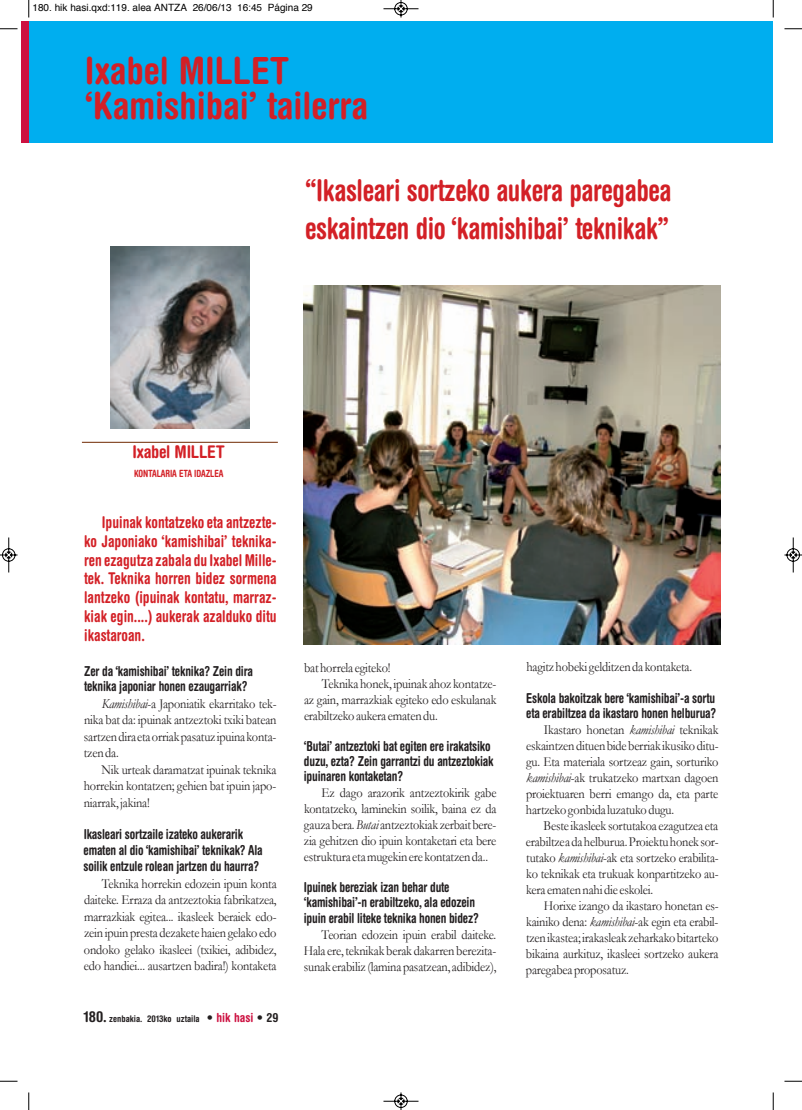
<style>
.page{position:relative;width:802px;height:1110px;background:#fff}
.page>*{position:absolute;margin:0;border:0;box-sizing:border-box;transform-origin:0 0}
.t1{font:700 condensed 37.5px/35px "Helvetica Rounded";color:#d32026}
.t2{font:700 condensed 30px/37.5px "Helvetica Rounded";letter-spacing:-.015em;color:#d32026;scale:.9 1}
.t3{font:700 condensed 17.5px "Helvetica Rounded";letter-spacing:-.015em;color:#d32026}
.t4{font:700 condensed 16.25px/18.8px "Helvetica Rounded";color:#d32026;text-align:justify;scale:.9 1}
.t5{font:13.75px/16px "Garamond";letter-spacing:-.015em;color:#231f20;text-align:justify;scale:.9 1}
.t6{font:700 condensed 13.75px/15.4px "Helvetica Rounded";letter-spacing:-.015em;color:#231f20;scale:.9 1}
.t7{font:10px "Helvetica";color:#000}
.t8{font:700 condensed 10px "Helvetica Rounded";letter-spacing:-.015em;color:#d32026;scale:.9 1}
.t9{font:700 condensed 9.25px "Helvetica Rounded";color:#231f20}
.s1{font-style:italic}
.s2{font-size:15px}
.s3{font-size:12.5px}
.s4{font-size:12.5px;color:#cd1141}
</style>
<div class="page">
<div style="left:22px;top:22px;width:8px;height:121px;background:#cd1141"></div>
<div style="left:29px;top:22px;width:743px;height:121px;background:#00aeef"></div>
<hr style="left:82px;top:442px;width:196px;height:1px;background:#702800">
<img style="left:111px;top:247px;width:138px;height:181px">
<img style="left:303px;top:285px;width:417px;height:360px">
<svg style="left:28px;top:0;width:2px;height:18px"></svg>
<svg style="left:0;top:28px;width:18px;height:2px"></svg>
<svg style="left:773px;top:0;width:1px;height:18px"></svg>
<svg style="left:784px;top:28px;width:18px;height:2px"></svg>
<svg style="left:28px;top:1092px;width:2px;height:18px"></svg>
<svg style="left:0;top:1081px;width:18px;height:1px"></svg>
<svg style="left:773px;top:1092px;width:1px;height:18px"></svg>
<svg style="left:784px;top:1081px;width:18px;height:1px"></svg>
<svg style="left:383px;top:0;width:36px;height:18px"></svg>
<svg style="left:383px;top:1092px;width:36px;height:18px"></svg>
<svg style="left:0;top:537px;width:18px;height:36px"></svg>
<svg style="left:784px;top:537px;width:18px;height:36px"></svg>
<p class="t7" style="left:32px;top:4px;width:282px">180. hik hasi.qxd:119. alea ANTZA 26/06/13 16:45 Página 29</p>
<h1 class="t1" style="left:85px;top:56px;width:285px">Ixabel MILLET ‘Kamishibai’ tailerra</h1>
<h2 class="t2" style="left:305px;top:175px;width:409px">“Ikasleari sortzeko aukera paregabea eskaintzen dio ‘kamishibai’ teknikak”</h2>
<p class="t3" style="left:133px;top:446px;width:94px">Ixabel MILLET</p>
<p class="t8" style="left:134px;top:470px;width:101px">KONTALARIA ETA IDAZLEA</p>
<p class="t4" style="left:84px;top:515px;width:215px;text-indent:18px">Ipuinak kontatzeko eta antzezte&shy;ko Japoniako ‘kamishibai’ teknika&shy;ren ezagutza zabala du Ixabel Mille&shy;tek. Teknika horren bidez sormena lantzeko (ipuinak kontatu, marraz&shy;kiak egin....) aukerak azalduko ditu ikastaroan.</p>
<p class="t6" style="left:84px;top:664px;width:189px;line-height:15.9px">Zer da ‘kamishibai’ teknika? Zein dira teknika japoniar honen ezaugarriak?</p>
<p class="t5" style="left:84px;top:696px;width:216px;line-height:16.5px;text-indent:18px"><span class="s1">Kamishibai</span>-a Japoniatik ekarritako tek&shy;nika bat da: ipuinak antzeztoki txiki batean sartzen dira eta orriak pasatuz ipuina konta&shy;tzen da.</p>
<p class="t5" style="left:84px;top:762px;width:215px;line-height:16.5px;text-indent:18px">Nik urteak daramatzat ipuinak teknika horrekin kontatzen; gehien bat ipuin japo&shy;niarrak, jakina!</p>
<p class="t6" style="left:84px;top:828px;width:200px;line-height:15.9px">Ikasleari sortzaile izateko aukerarik ematen al dio ‘kamishibai’ teknikak? Ala soilik entzule rolean jartzen du haurra?</p>
<p class="t5" style="left:84px;top:875px;width:216px;line-height:16.5px;text-indent:18px">Teknika horrekin edozein ipuin konta daiteke. Erraza da antzeztokia fabrikatzea, marrazkiak egitea... ikasleek beraiek edo&shy;zein ipuin presta dezakete haien gelako edo ondoko gelako ikasleei (txikiei, adibidez, edo handiei... ausartzen badira!) kontaketa</p>
<p class="t9" style="left:84px;top:1016px;width:196px"><span class="s2">180.</span> zenbakia. 2013ko uztaila <span class="s3">•</span> <span class="s4">hik hasi</span> <span class="s3">• 29</span></p>
<p class="t5" style="left:304px;top:660px;width:98px">bat horrela egiteko!</p>
<p class="t5" style="left:322px;top:676px;width:196px">Teknika honek, ipuinak ahoz kontatze-</p>
<p class="t5" style="left:304px;top:692px;width:215px">az gain, marrazkiak egiteko edo eskulanak</p>
<p class="t5" style="left:304px;top:708px;width:150px">erabiltzeko aukera ematen du.</p>
<p class="t6" style="left:304px;top:739px;width:212px">‘Butai’ antzeztoki bat egiten ere irakatsiko duzu, ezta? Zein garrantzi du antzeztokiak ipuinaren kontaketan?</p>
<p class="t5" style="left:304px;top:785px;width:216px;text-indent:18px">Ez dago arazorik antzeztokirik gabe kontatzeko, laminekin soilik, baina ez da gauza bera. <span class="s1">Butai</span> antzeztokiak zerbait bere&shy;zia gehitzen dio ipuin kontaketari eta bere estruktura eta mugekin ere kontatzen da..</p>
<p class="t6" style="left:304px;top:881px;width:196px">Ipuinek bereziak izan behar dute ‘kamishibai’-n erabiltzeko, ala edozein ipuin erabil liteke teknika honen bidez?</p>
<p class="t5" style="left:304px;top:927px;width:216px;text-indent:18px">Teorian edozein ipuin erabil daiteke.<br>Hala ere, teknikak berak dakarren berezita&shy;sunak erabiliz (lamina pasatzean, adibidez),</p>
<p class="t5" style="left:526px;top:659px;width:186px">hagitz hobeki gelditzen da kontaketa.</p>
<p class="t6" style="left:526px;top:691px;width:213px">Eskola bakoitzak bere ‘kamishibai’-a sortu eta erabiltzea da ikastaro honen helburua?</p>
<p class="t5" style="left:526px;top:722px;width:216px;text-indent:18px">Ikastaro honetan <span class="s1">kamishibai</span> teknikak eskaintzen dituen bide berriak ikusiko ditu&shy;gu. Eta materiala sortzeaz gain, sorturiko <span class="s1">kamishibai</span>-ak trukatzeko martxan dagoen proiektuaren berri emango da, eta parte hartzeko gonbida luzatuko dugu.</p>
<p class="t5" style="left:526px;top:818px;width:216px;text-indent:18px">Beste ikasleek sortutakoa ezagutzea eta erabiltzea da helburua. Proiektu honek sor&shy;tutako <span class="s1">kamishibai</span>-ak eta sortzeko erabilita&shy;ko teknikak eta trukuak konpartitzeko au&shy;kera ematen nahi die eskolei.</p>
<p class="t5" style="left:526px;top:898px;width:215px;text-indent:18px">Horixe izango da ikastaro honetan es&shy;kainiko dena: <span class="s1">kamishibai</span>-ak egin eta erabil&shy;tzen ikastea; irakasleak zeharkako bitarteko bikaina aurkituz, ikasleei sortzeko aukera paregabea proposatuz.</p>
</div>
